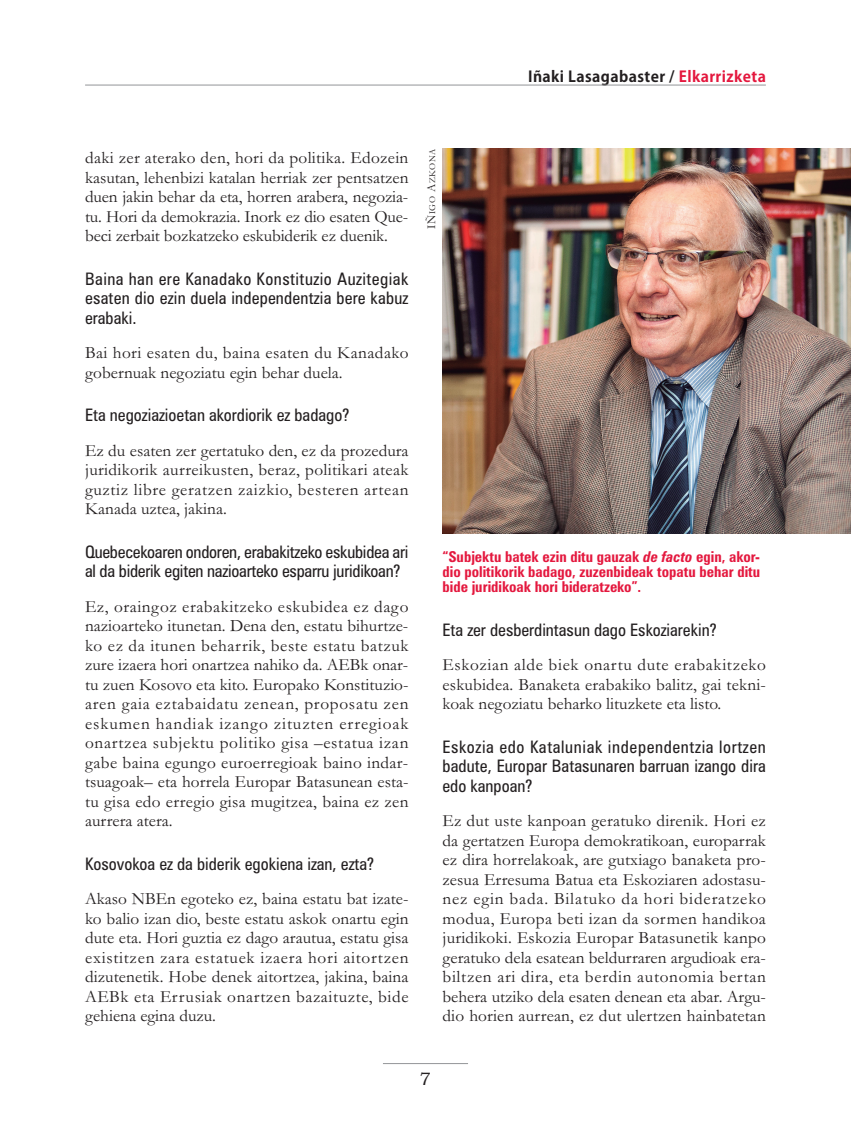
<style>
.page{position:relative;width:851px;height:1127px;background:#fff}
.page>*{position:absolute;margin:0;border:0;box-sizing:border-box;transform-origin:0 0}
.t1{font:18px "Bookman Old Style";color:#231f20}
.t2{font:17.25px/19.5px "Garamond";letter-spacing:.01em;color:#231f20;text-align:justify}
.t3{font:condensed 17.25px/19.5px "Zurich BT";color:#231f20;text-align:justify}
.t4{font:700 condensed 15px/15px "Zurich BT";color:#e4183e;text-align:justify}
.t5{font:700 15px "Koz Go Pro";letter-spacing:.03em;color:#231f20}
.t6{font:9px "Garamond";letter-spacing:.06em;color:#231f20}
.s1{color:#e4183e}
.s2{font-size:12px}
.s3{font-style:italic}
</style>
<div class="page">
<hr style="left:383px;top:1063px;width:85px;height:1px;background:#939598">
<hr style="left:85px;top:85px;width:680px;height:1px;background:#939598">
<img style="left:442px;top:149px;width:408px;height:385px">
<p class="t5" style="left:528px;top:69px;width:239px">Iñaki Lasagabaster / <span class="s1">Elkarrizketa</span></p>
<p class="t2" style="left:85px;top:150px;width:325px">daki zer aterako den, hori da politika. Edozein kasutan, lehenbizi katalan herriak zer pentsatzen duen jakin behar da eta, horren arabera, negozia&shy;tu. Hori da demokrazia. Inork ez dio esaten Que&shy;beci zerbait bozkatzeko eskubiderik ez duenik.</p>
<p class="t3" style="left:85px;top:270px;width:325px">Baina han ere Kanadako Konstituzio Auzitegiak esaten dio ezin duela independentzia bere kabuz erabaki.</p>
<p class="t2" style="left:85px;top:345px;width:325px">Bai hori esaten du, baina esaten du Kanadako gobernuak negoziatu egin behar duela.</p>
<p class="t3" style="left:85px;top:407px;width:265px">Eta negoziazioetan akordiorik ez badago?</p>
<p class="t2" style="left:85px;top:442px;width:325px">Ez du esaten zer gertatuko den, ez da prozedura juridikorik aurreikusten, beraz, politikari ateak guztiz libre geratzen zaizkio, besteren artean Kanada uztea, jakina.</p>
<p class="t3" style="left:85px;top:543px;width:325px">Quebecekoaren ondoren, erabakitzeko eskubidea ari al da biderik egiten nazioarteko esparru juridikoan?</p>
<p class="t2" style="left:85px;top:598px;width:325px">Ez, oraingoz erabakitzeko eskubidea ez dago nazioarteko itunetan. Dena den, estatu bihurtze&shy;ko ez da itunen beharrik, beste estatu batzuk zure izaera hori onartzea nahiko da. AEBk onar&shy;tu zuen Kosovo eta kito. Europako Konstituzio&shy;aren gaia eztabaidatu zenean, proposatu zen eskumen handiak izango zituzten erregioak onartzea subjektu politiko gisa –estatua izan gabe baina egungo euroerregioak baino indar&shy;tsuagoak– eta horrela Europar Batasunean esta&shy;tu gisa edo erregio gisa mugitzea, baina ez zen aurrera atera.</p>
<p class="t3" style="left:85px;top:855px;width:290px">Kosovokoa ez da biderik egokiena izan, ezta?</p>
<p class="t2" style="left:85px;top:891px;width:325px">Akaso NBEn egoteko ez, baina estatu bat izate&shy;ko balio izan dio, beste estatu askok onartu egin dute eta. Hori guztia ez dago arautua, estatu gisa existitzen zara estatuek izaera hori aitortzen dizutenetik. Hobe denek aitortzea, jakina, baina AEBk eta Errusiak onartzen bazaituzte, bide gehiena egina duzu.</p>
<p class="t6" style="left:429px;top:229px;width:82px;rotate:-90deg"><span class="s2">IÑ</span>IGO <span class="s2">A</span>ZKONA</p>
<p class="t4" style="left:442px;top:550px;width:319px">“Subjektu batek ezin ditu gauzak <span class="s3">de facto</span> egin, akor&shy;dio politikorik badago, zuzenbideak topatu behar ditu bide juridikoak hori bideratzeko”.</p>
<p class="t3" style="left:442px;top:621px;width:275px">Eta zer desberdintasun dago Eskoziarekin?</p>
<p class="t2" style="left:442px;top:657px;width:325px">Eskozian alde biek onartu dute erabakitzeko eskubidea. Banaketa erabakiko balitz, gai tekni&shy;koak negoziatu beharko lituzkete eta listo.</p>
<p class="t3" style="left:442px;top:738px;width:325px">Eskozia edo Kataluniak independentzia lortzen badute, Europar Batasunaren barruan izango dira edo kanpoan?</p>
<p class="t2" style="left:442px;top:813px;width:325px">Ez dut uste kanpoan geratuko direnik. Hori ez da gertatzen Europa demokratikoan, europarrak ez dira horrelakoak, are gutxiago banaketa pro&shy;zesua Erresuma Batua eta Eskoziaren adostasu&shy;nez egin bada. Bilatuko da hori bideratzeko modua, Europa beti izan da sormen handikoa juridikoki. Eskozia Europar Batasunetik kanpo geratuko dela esatean beldurraren argudioak era&shy;biltzen ari dira, eta berdin autonomia bertan behera utziko dela esaten denean eta abar. Argu&shy;dio horien aurrean, ez dut ulertzen hainbatetan</p>
<p class="t1" style="left:420px;top:1068px;width:13px">7</p>
</div>
